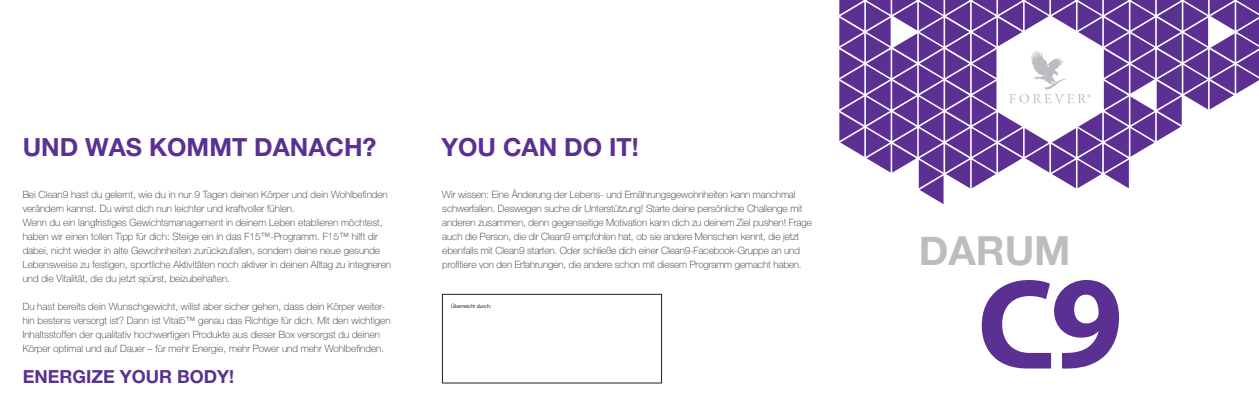
<style>
.page{position:relative;width:1259px;height:420px;background:#fff}
.page>*{position:absolute;margin:0;border:0;box-sizing:border-box;transform-origin:0 0}
.t1{font:700 40px "Helvetica Neue";color:#bcbdc0}
.t2{font:700 25px "Helvetica Neue LT Pro";color:#5a3092}
.t3{font:700 18px "Helvetica Neue LT Pro";color:#5a3092}
.t4{font:100 10px/14px "Helvetica Neue LT Std";color:#231f20}
.t5{font:5.2px "Helvetica Neue LT Std";color:#231f20}
</style>
<div class="page">
<svg style="left:981px;top:280px;width:138px;height:88px"></svg>
<svg style="left:839px;top:0;width:420px;height:204px"></svg>
<div style="left:442px;top:294px;width:219px;height:89px;border:1px solid #231f20"></div>
<h2 class="t2" style="left:23px;top:132px;width:355px">UND WAS KOMMT DANACH?</h2>
<h2 class="t2" style="left:441px;top:132px;width:199px">YOU CAN DO IT!</h2>
<p class="t4" style="left:23px;top:187px;width:370px">Bei Clean9 hast du gelernt, wie du in nur 9 Tagen deinen Körper und dein Wohlbefinden verändern kannst. Du wirst dich nun leichter und kraftvoller fühlen.<br>Wenn du ein langfristiges Gewichtsmanagement in deinem Leben etablieren möchtest, haben wir einen tollen Tipp für dich: Steige ein in das F15™-Programm. F15™ hilft dir dabei, nicht wieder in alte Gewohnheiten zurückzufallen, sondern deine neue gesunde Lebensweise zu festigen, sportliche Aktivitäten noch aktiver in deinen Alltag zu integrieren und die Vitalität, die du jetzt spürst, beizubehalten.</p>
<p class="t4" style="left:23px;top:299px;width:369px">Du hast bereits dein Wunschgewicht, willst aber sicher gehen, dass dein Körper weiter&shy;hin bestens versorgt ist? Dann ist Vital5™ genau das Richtige für dich. Mit den wichtigen Inhaltsstoffen der qualitativ hochwertigen Produkte aus dieser Box versorgst du deinen Körper optimal und auf Dauer – für mehr Energie, mehr Power und mehr Wohlbefinden.</p>
<h3 class="t3" style="left:23px;top:365px;width:213px">ENERGIZE YOUR BODY!</h3>
<p class="t4" style="left:442px;top:187px;width:371px">Wir wissen: Eine Änderung der Lebens- und Ernährungsgewohnheiten kann manchmal schwerfallen. Deswegen suche dir Unterstützung! Starte deine persönliche Challenge mit anderen zusammen, denn gegenseitige Motivation kann dich zu deinem Ziel pushen! Frage auch die Person, die dir Clean9 empfohlen hat, ob sie andere Menschen kennt, die jetzt ebenfalls mit Clean9 starten. Oder schließe dich einer Clean9-Facebook-Gruppe an und profitiere von den Erfahrungen, die andere schon mit diesem Programm gemacht haben.</p>
<p class="t5" style="left:451px;top:303px;width:42px">Überreicht durch:</p>
<h1 class="t1" style="left:918px;top:219px;width:153px">DARUM</h1>
</div>
